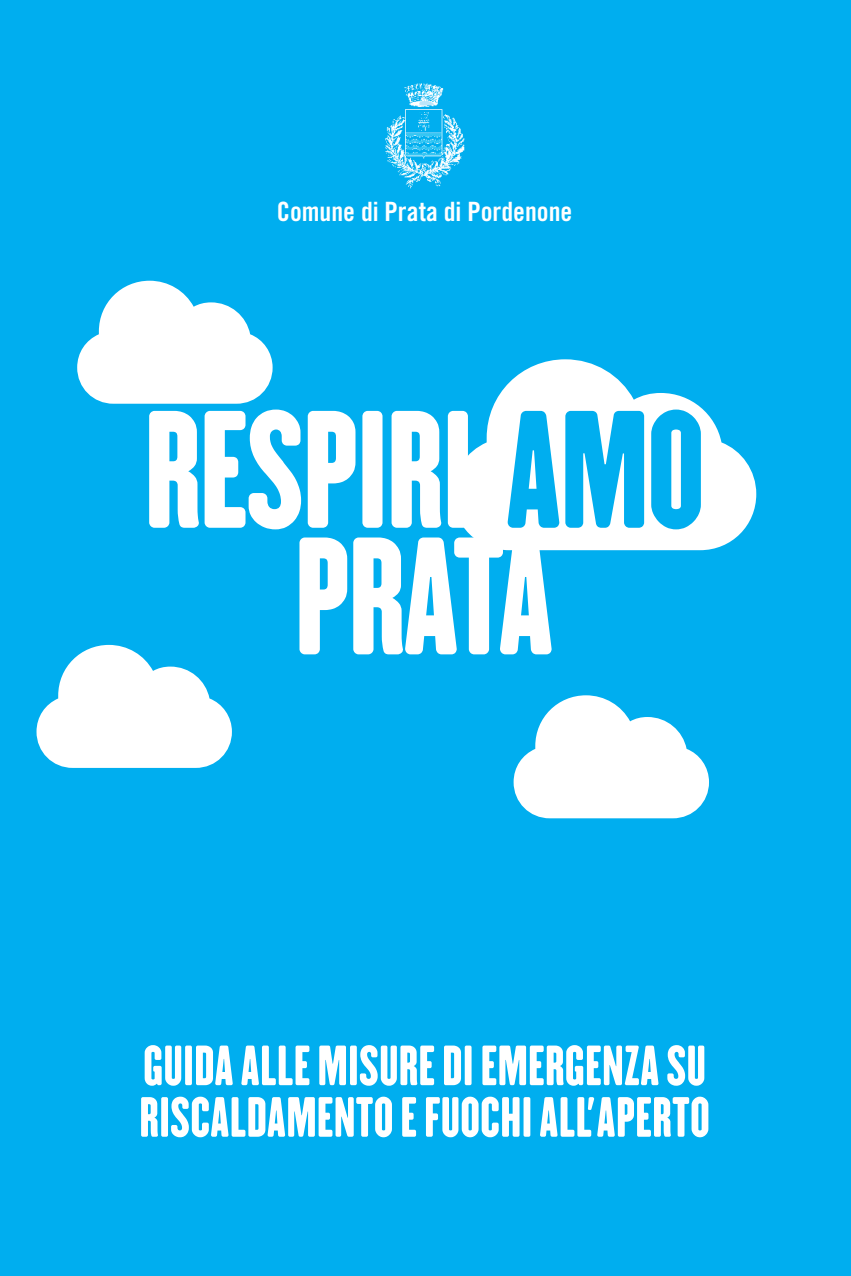
<style>
.page{position:relative;width:851px;height:1276px;background:#fff}
.page>*{position:absolute;margin:0;border:0;box-sizing:border-box;transform-origin:0 0}
.t1{font:147.6px/126.6px "H.H.Samuel";letter-spacing:-.02em;color:#fff;text-align:center}
.t2{font:50.1px/51.6px "H.H.Samuel";color:#fff}
.t3{font:26.7px "Trade Gothic Bold Cond Twenty";color:#fff}
.s1{color:#00aeef}
</style>
<div class="page">
<div style="left:0;top:0;width:850px;height:1276px;background:#00aeef"></div>
<svg style="left:453px;top:359px;width:303px;height:191px;fill:#fff"></svg>
<svg style="left:36px;top:645px;width:196px;height:123px"></svg>
<svg style="left:77px;top:281px;width:195px;height:123px"></svg>
<svg style="left:513px;top:695px;width:196px;height:123px"></svg>
<img style="left:385px;top:83px;width:79px;height:105px">
<p class="t3" style="left:277px;top:195px;width:297px">Comune di Prata di Pordenone</p>
<h1 class="t1" style="left:144px;top:404px;width:563px">RESPIRI <span class="s1">AMO<br></span>PRATA</h1>
<p class="t2" style="left:139px;top:1038px;width:572px">GUIDA ALLE MISURE DI EMERGENZA SU<br>RISCALDAMENTO E FUOCHI ALL’APERTO</p>
</div>
